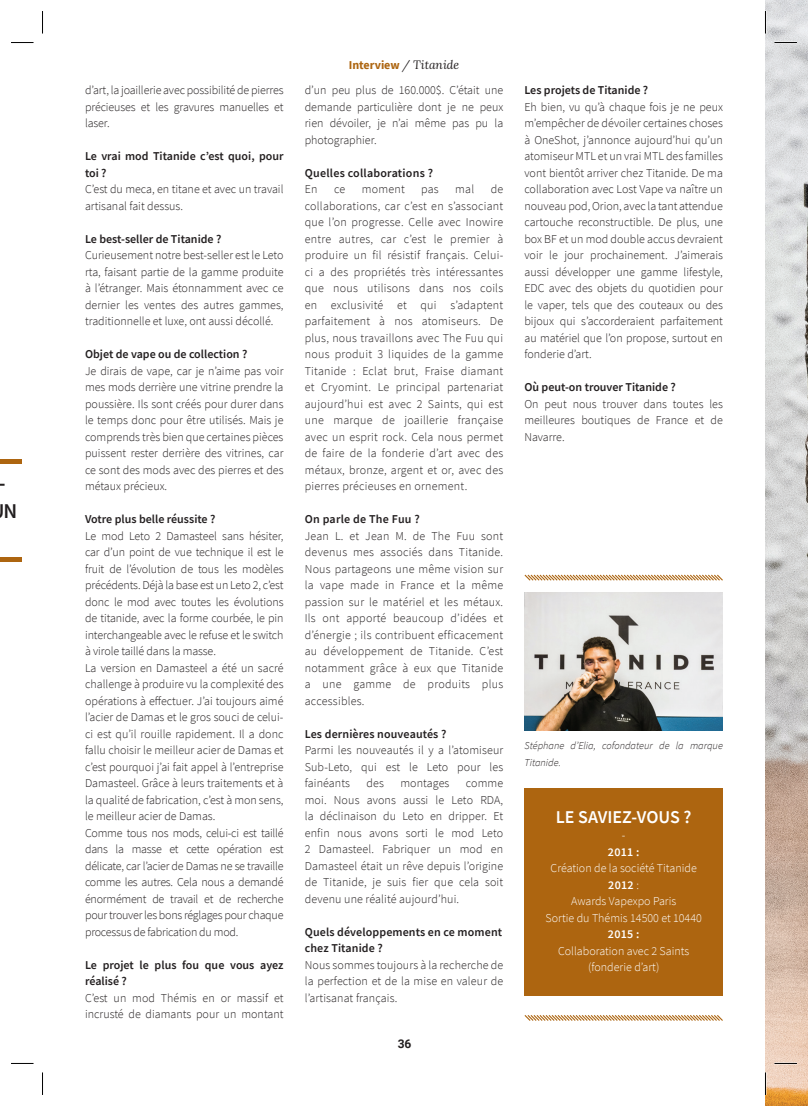
<style>
.page{position:relative;width:808px;height:1106px;background:#fff}
.page>*{position:absolute;margin:0;border:0;box-sizing:border-box;transform-origin:0 0}
.t1{font:600 21px/28.5px "Source Sans Pro";color:#231f20}
.t2{font:600 18px "Source Sans Pro";color:#fff}
.t3{font:300 12px/16.5px "Source Sans Pro";color:#231f20;text-align:justify}
.t4{font:600 12px/16.5px "Source Sans Pro";color:#231f20}
.t5{font:300 12px/16.5px "Source Sans Pro";color:#fff;text-align:center}
.t6{font:600 12px "Source Sans Pro";letter-spacing:.02em;color:#231f20}
.t7{font:700 12px "Source Sans Pro";color:#ad6510}
.t8{font:600 12px "Source Sans Pro";letter-spacing:.02em;color:#fff}
.t9{font:700 12px "Roboto";color:#231f20}
.t10{font:italic 300 10.5px/16.5px "Source Sans Pro";color:#231f20}
.s1{font-family:"Lora";font-weight:400;font-style:italic;color:#231f20}
.s2{font-weight:600}
</style>
<div class="page">
<hr style="left:0;top:459px;width:22px;height:4px;background:#ad6510">
<hr style="left:0;top:557px;width:22px;height:4px;background:#ad6510">
<img style="left:765px;top:0;width:43px;height:1106px">
<div style="left:524px;top:788px;width:199px;height:207px;background:#ad6510"></div>
<img style="left:524px;top:592px;width:199px;height:138px">
<svg style="left:524px;top:574px;width:199px;height:7px"></svg>
<svg style="left:524px;top:1015px;width:199px;height:6px"></svg>
<hr style="left:774px;top:1062px;width:23px;height:2px;background:#fff">
<svg style="left:11px;top:42px;width:23px;height:1px"></svg>
<svg style="left:774px;top:42px;width:23px;height:1px"></svg>
<svg style="left:11px;top:1063px;width:23px;height:1px"></svg>
<svg style="left:774px;top:1063px;width:23px;height:1px"></svg>
<svg style="left:42px;top:11px;width:1px;height:23px"></svg>
<svg style="left:42px;top:1072px;width:1px;height:22px"></svg>
<svg style="left:765px;top:11px;width:1px;height:23px"></svg>
<svg style="left:765px;top:1072px;width:1px;height:22px"></svg>
<h1 class="t1" style="left:-2px;top:468px;width:20px">-<br>N</h1>
<p class="t3" style="left:85px;top:82px;width:200px">d’art, la joaillerie avec possibilité de pierres précieuses et les gravures manuelles et laser.</p>
<p class="t4" style="left:85px;top:148px;width:200px">Le vrai mod Titanide c’est quoi, pour toi ?</p>
<p class="t3" style="left:85px;top:181px;width:200px">C’est du meca, en titane et avec un travail artisanal fait dessus.</p>
<p class="t4" style="left:85px;top:230px;width:138px">Le best-seller de Titanide ?</p>
<p class="t3" style="left:85px;top:247px;width:200px">Curieusement notre best-seller est le Leto rta, faisant partie de la gamme produite à l’étranger. Mais étonnamment avec ce dernier les ventes des autres gammes, traditionnelle et luxe, ont aussi décollé.</p>
<p class="t4" style="left:85px;top:346px;width:164px">Objet de vape ou de collection ?</p>
<p class="t3" style="left:85px;top:362px;width:200px">Je dirais de vape, car je n’aime pas voir mes mods derrière une vitrine prendre la poussière. Ils sont créés pour durer dans le temps donc pour être utilisés. Mais je comprends très bien que certaines pièces puissent rester derrière des vitrines, car ce sont des mods avec des pierres et des métaux précieux.</p>
<p class="t4" style="left:85px;top:511px;width:132px">Votre plus belle réussite ?</p>
<p class="t3" style="left:85px;top:527px;width:200px;text-align:left">Le mod Leto 2 Damasteel sans hésiter, car d’un point de vue technique il est le fruit de l’évolution de tous les modèles précédents. Déjà la base est un Leto 2, c’est donc le mod avec toutes les évolutions de titanide, avec la forme courbée, le pin interchangeable avec le refuse et le switch à virole taillé dans la masse.<br>La version en Damasteel a été un sacré challenge à produire vu la complexité des opérations à effectuer. J’ai toujours aimé l’acier de Damas et le gros souci de celui&shy;ci est qu’il rouille rapidement. Il a donc fallu choisir le meilleur acier de Damas et c’est pourquoi j’ai fait appel à l’entreprise Damasteel. Grâce à leurs traitements et à la qualité de fabrication, c’est à mon sens, le meilleur acier de Damas.<br>Comme tous nos mods, celui-ci est taillé dans la masse et cette opération est délicate, car l’acier de Damas ne se travaille comme les autres. Cela nous a demandé énormément de travail et de recherche pour trouver les bons réglages pour chaque processus de fabrication du mod.</p>
<p class="t4" style="left:85px;top:956px;width:200px">Le projet le plus fou que vous ayez réalisé ?</p>
<p class="t3" style="left:85px;top:989px;width:200px">C’est un mod Thémis en or massif et incrusté de diamants pour un montant</p>
<p class="t7" style="left:349px;top:57px;width:112px">Interview <span class="s1">/ Titanide</span></p>
<p class="t3" style="left:305px;top:82px;width:200px">d’un peu plus de 160.000$. C’était une demande particulière dont je ne peux rien dévoiler, je n’ai même pas pu la photographier.</p>
<p class="t6" style="left:305px;top:165px;width:130px">Quelles collaborations ?</p>
<p class="t3" style="left:305px;top:181px;width:14px">En</p>
<p class="t3" style="left:334px;top:181px;width:13px">ce</p>
<p class="t3" style="left:362px;top:181px;width:45px">moment</p>
<p class="t3" style="left:421px;top:181px;width:19px">pas</p>
<p class="t3" style="left:455px;top:181px;width:20px">mal</p>
<p class="t3" style="left:305px;top:181px;width:200px;text-indent:186px">de collaborations, car c’est en s’associant que l’on progresse. Celle avec Inowire entre autres, car c’est le premier à produire un fil résistif français. Celui&shy;ci a des propriétés très intéressantes que nous utilisons dans nos coils en exclusivité et qui s’adaptent parfaitement à nos atomiseurs. De plus, nous travaillons avec The Fuu qui nous produit 3 liquides de la gamme Titanide : Eclat brut, Fraise diamant et Cryomint. Le principal partenariat aujourd’hui est avec 2 Saints, qui est une marque de joaillerie française avec un esprit rock. Cela nous permet de faire de la fonderie d’art avec des métaux, bronze, argent et or, avec des pierres précieuses en ornement.</p>
<p class="t6" style="left:305px;top:511px;width:116px">On parle de The Fuu ?</p>
<p class="t3" style="left:305px;top:527px;width:200px">Jean L. et Jean M. de The Fuu sont devenus mes associés dans Titanide.<br>Nous partageons une même vision sur la vape made in France et la même passion sur le matériel et les métaux.<br>Ils ont apporté beaucoup d’idées et d’énergie ; ils contribuent efficacement au développement de Titanide. C’est notamment grâce à eux que Titanide a une gamme de produits plus accessibles.</p>
<p class="t4" style="left:305px;top:725px;width:143px">Les dernières nouveautés ?</p>
<p class="t3" style="left:305px;top:742px;width:200px">Parmi les nouveautés il y a l’atomiseur Sub-Leto, qui est le Leto pour les fainéants</p>
<p class="t3" style="left:366px;top:775px;width:19px">des</p>
<p class="t3" style="left:400px;top:775px;width:51px">montages</p>
<p class="t3" style="left:305px;top:775px;width:200px;text-indent:161px">comme moi. Nous avons aussi le Leto RDA, la déclinaison du Leto en dripper. Et enfin nous avons sorti le mod Leto 2 Damasteel. Fabriquer un mod en Damasteel était un rêve depuis l’origine de Titanide, je suis fier que cela soit devenu une réalité aujourd’hui.</p>
<p class="t4" style="left:305px;top:923px;width:199px">Quels développements en ce moment chez Titanide ?</p>
<p class="t3" style="left:305px;top:956px;width:200px">Nous sommes toujours à la recherche de la perfection et de la mise en valeur de l’artisanat français.</p>
<p class="t9" style="left:398px;top:1035px;width:15px">36</p>
<p class="t4" style="left:524px;top:82px;width:125px">Les projets de Titanide ?</p>
<p class="t3" style="left:524px;top:98px;width:200px">Eh bien, vu qu’à chaque fois je ne peux m’empêcher de dévoiler certaines choses à OneShot, j’annonce aujourd’hui qu’un atomiseur MTL et un vrai MTL des familles vont bientôt arriver chez Titanide. De ma collaboration avec Lost Vape va naître un nouveau pod, Orion, avec la tant attendue cartouche reconstructible. De plus, une box BF et un mod double accus devraient voir le jour prochainement. J’aimerais aussi développer une gamme lifestyle, EDC avec des objets du quotidien pour le vaper, tels que des couteaux ou des bijoux qui s’accorderaient parfaitement au matériel que l’on propose, surtout en fonderie d’art.</p>
<p class="t4" style="left:524px;top:379px;width:153px">Où peut-on trouver Titanide ?</p>
<p class="t3" style="left:524px;top:395px;width:200px">On peut nous trouver dans toutes les meilleures boutiques de France et de Navarre.</p>
<p class="t10" style="left:524px;top:737px;width:200px">Stéphane d’Elia, cofondateur de la marque<br>Titanide.</p>
<h2 class="t2" style="left:556px;top:805px;width:137px">LE SAVIEZ-VOUS ?</h2>
<p class="t5" style="left:622px;top:827px;width:5px">-</p>
<p class="t8" style="left:608px;top:844px;width:33px">2011 :</p>
<p class="t5" style="left:545px;top:860px;width:158px">Création de la société Titanide<br><span class="s2">2012</span> :<br>Awards Vapexpo Paris<br>Sortie du Thémis 14500 et 10440</p>
<p class="t8" style="left:608px;top:926px;width:33px">2015 :</p>
<p class="t5" style="left:558px;top:942px;width:133px">Collaboration avec 2 Saints (fonderie d’art)</p>
</div>
